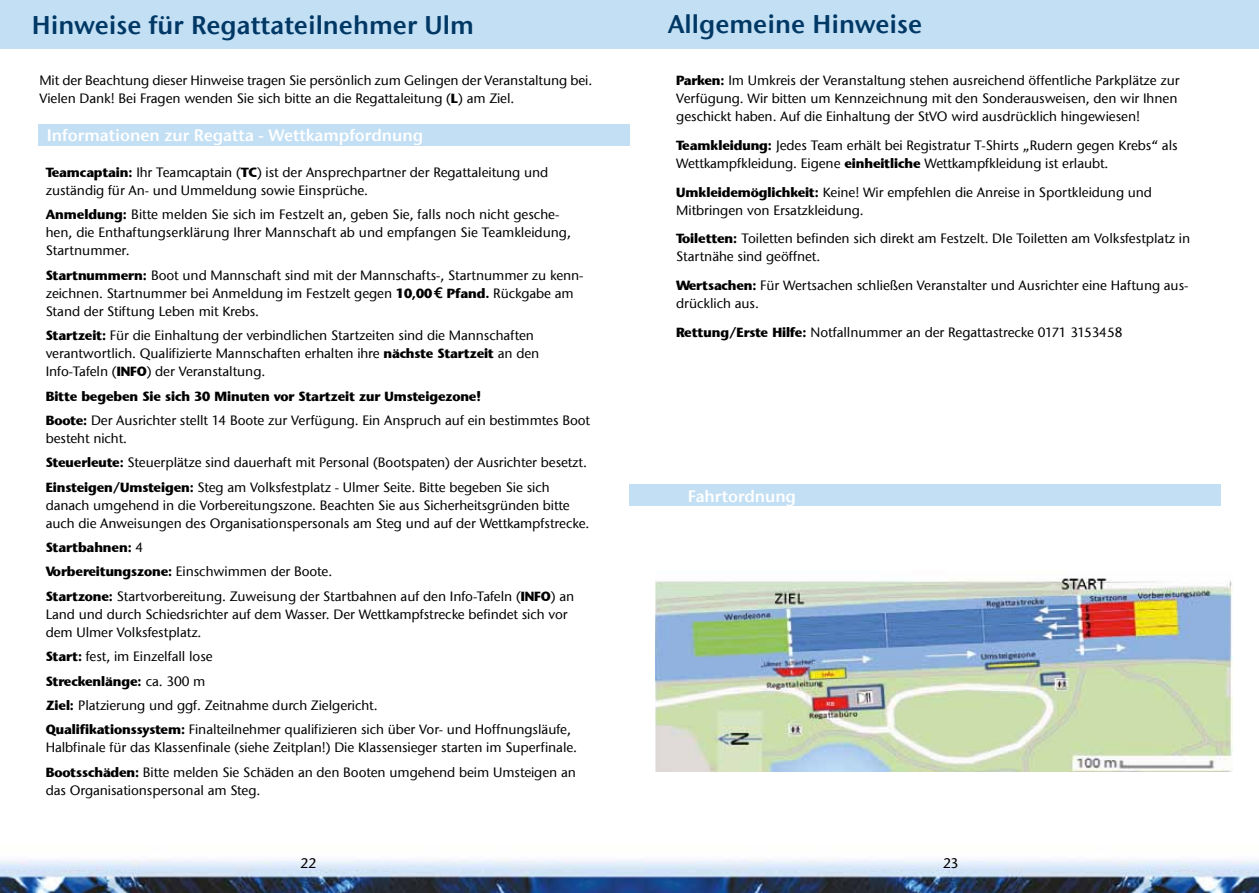
<style>
.page{position:relative;width:1259px;height:893px;background:#fff}
.page>*{position:absolute;margin:0;border:0;box-sizing:border-box;transform-origin:0 0}
.t1{font:25.5px "ITC Stone Sans Com Semi";color:#003865}
.t2{font:16.5px "ITC Stone Sans Com Semi";color:#fff}
.t3{font:500 13.5px/18px "ITC Stone Sans Com";letter-spacing:-.005em;color:#000}
.t4{font:700 13.5px "Stone Sans";letter-spacing:-.005em;color:#000}
.t5{font:500 13.5px "Stone Sans";color:#000}
.s1{font-family:"Stone Sans";font-weight:700}
.s2{font-family:"ITC Stone Sans Com Semi";font-weight:400;font-size:15px}
.s3{font-family:"ITC Stone Sans Com";font-weight:500}
</style>
<div class="page">
<div style="left:0;top:0;width:1259px;height:49px;background:#c3dff4"></div>
<img style="left:0;top:860px;width:1259px;height:33px">
<div style="left:38px;top:124px;width:591px;height:22px;background:#c3dff4"></div>
<div style="left:629px;top:485px;width:591px;height:21px;background:#c3dff4"></div>
<img style="left:655px;top:578px;width:578px;height:194px">
<h1 class="t1" style="left:32px;top:9px;width:443px">Hinweise für Regattateilnehmer Ulm</h1>
<p class="t3" style="left:39px;top:72px;width:554px">Mit der Beachtung dieser Hinweise tragen Sie persönlich zum Gelingen der Veranstaltung bei.<br>Vielen Dank! Bei Fragen wenden Sie sich bitte an die Regattaleitung (<span class="s1">L</span>) am Ziel.</p>
<p class="t2" style="left:47px;top:125px;width:378px">Informationen zur Regatta - Wettkampfordnung</p>
<p class="t3" style="left:46px;top:163px;width:504px"><span class="s1">Teamcaptain:</span> Ihr Teamcaptain (<span class="s1">TC</span>) ist der Ansprechpartner der Regattaleitung und zuständig für An- und Ummeldung sowie Einsprüche.</p>
<p class="t3" style="left:46px;top:206px;width:527px"><span class="s1">Anmeldung:</span> Bitte melden Sie sich im Festzelt an, geben Sie, falls noch nicht gesche&shy;hen, die Enthaftungserklärung Ihrer Mannschaft ab und empfangen Sie Teamkleidung,<br>Startnummer.</p>
<p class="t3" style="left:46px;top:266px;width:539px"><span class="s1">Startnummern:</span> Boot und Mannschaft sind mit der Mannschafts-, Startnummer zu kenn&shy;zeichnen. Startnummer bei Anmeldung im Festzelt gegen <span class="s1">10,00</span><span class="s2">€</span> <span class="s1">Pfand.</span> Rückgabe am<br>Stand der Stiftung Leben mit Krebs.</p>
<p class="t3" style="left:46px;top:326px;width:495px"><span class="s1">Startzeit:</span> Für die Einhaltung der verbindlichen Startzeiten sind die Mannschaften verantwortlich. Qualifizierte Mannschaften erhalten ihre <span class="s1">nächste Startzeit</span> an den<br>Info-Tafeln (<span class="s1">INFO</span>) der Veranstaltung.</p>
<p class="t4" style="left:46px;top:387px;width:437px">Bitte begeben Sie sich 30 Minuten vor Startzeit zur Umsteigezone!</p>
<p class="t3" style="left:46px;top:411px;width:546px"><span class="s1">Boote:</span> Der Ausrichter stellt 14 Boote zur Verfügung. Ein Anspruch auf ein bestimmtes Boot besteht nicht.</p>
<p class="t3" style="left:46px;top:450px;width:543px;line-height:24.5px"><span class="s1">Steuerleute:</span> Steuerplätze sind dauerhaft mit Personal (Bootspaten) der Ausrichter besetzt.<br><span class="s1">Einsteigen/Umsteigen:</span> Steg am Volksfestplatz - Ulmer Seite. Bitte begeben Sie sich</p>
<p class="t3" style="left:46px;top:496px;width:545px">danach umgehend in die Vorbereitungszone. Beachten Sie aus Sicherheitsgründen bitte auch die Anweisungen des Organisationspersonals am Steg und auf der Wettkampfstrecke.</p>
<p class="t4" style="left:46px;top:539px;width:99px">Startbahnen: <span class="s3">4</span></p>
<p class="t3" style="left:46px;top:559px;width:530px;line-height:24.5px"><span class="s1">Vorbereitungszone:</span> Einschwimmen der Boote.<br><span class="s1">Startzone:</span> Startvorbereitung. Zuweisung der Startbahnen auf den Info-Tafeln (<span class="s1">INFO</span>) an</p>
<p class="t3" style="left:46px;top:605px;width:523px">Land und durch Schiedsrichter auf dem Wasser. Der Wettkampfstrecke befindet sich vor dem Ulmer Volksfestplatz.</p>
<p class="t3" style="left:46px;top:647px;width:169px"><span class="s1">Start:</span> fest, im Einzelfall lose</p>
<p class="t4" style="left:46px;top:672px;width:161px">Streckenlänge: <span class="s3">ca. 300 m</span></p>
<p class="t3" style="left:46px;top:693px;width:527px;line-height:24.5px"><span class="s1">Ziel:</span> Platzierung und ggf. Zeitnahme durch Zielgericht.<br><span class="s1">Qualifikationssystem:</span> Finalteilnehmer qualifizieren sich über Vor- und Hoffnungsläufe,</p>
<p class="t3" style="left:46px;top:735px;width:533px;line-height:24.5px">Halbfinale für das Klassenfinale (siehe Zeitplan!) Die Klassensieger starten im Superfinale.<br><span class="s1">Bootsschäden:</span> Bitte melden Sie Schäden an den Booten umgehend beim Umsteigen an</p>
<p class="t3" style="left:46px;top:781px;width:216px">das Organisationspersonal am Steg.</p>
<h1 class="t1" style="left:668px;top:9px;width:256px">Allgemeine Hinweise</h1>
<p class="t3" style="left:676px;top:72px;width:505px"><span class="s1">Parken:</span> Im Umkreis der Veranstaltung stehen ausreichend öffentliche Parkplätze zur<br>Verfügung. Wir bitten um Kennzeichnung mit den Sonderausweisen, den wir Ihnen geschickt haben. Auf die Einhaltung der StVO wird ausdrücklich hingewiesen!</p>
<p class="t3" style="left:676px;top:136px;width:503px"><span class="s1">Teamkleidung:</span> Jedes Team erhält bei Registratur T-Shirts „Rudern gegen Krebs“ als<br>Wettkampfkleidung. Eigene <span class="s1">einheitliche</span> Wettkampfkleidung ist erlaubt.</p>
<p class="t3" style="left:676px;top:183px;width:477px"><span class="s1">Umkleidemöglichkeit:</span> Keine! Wir empfehlen die Anreise in Sportkleidung und<br>Mitbringen von Ersatzkleidung.</p>
<p class="t3" style="left:676px;top:230px;width:515px"><span class="s1">Toiletten:</span> Toiletten befinden sich direkt am Festzelt. DIe Toiletten am Volksfestplatz in<br>Startnähe sind geöffnet.</p>
<p class="t3" style="left:676px;top:276px;width:514px"><span class="s1">Wertsachen:</span> Für Wertsachen schließen Veranstalter und Ausrichter eine Haftung aus&shy;drücklich aus.</p>
<p class="t3" style="left:676px;top:323px;width:448px"><span class="s1">Rettung/Erste Hilfe:</span> N otfallnummer an der Regattastrecke 0171 3153458</p>
<p class="t2" style="left:688px;top:485px;width:110px">Fahrtordnung</p>
<p class="t5" style="left:300px;top:855px;width:18px">22</p>
<p class="t5" style="left:943px;top:855px;width:17px">23</p>
</div>
